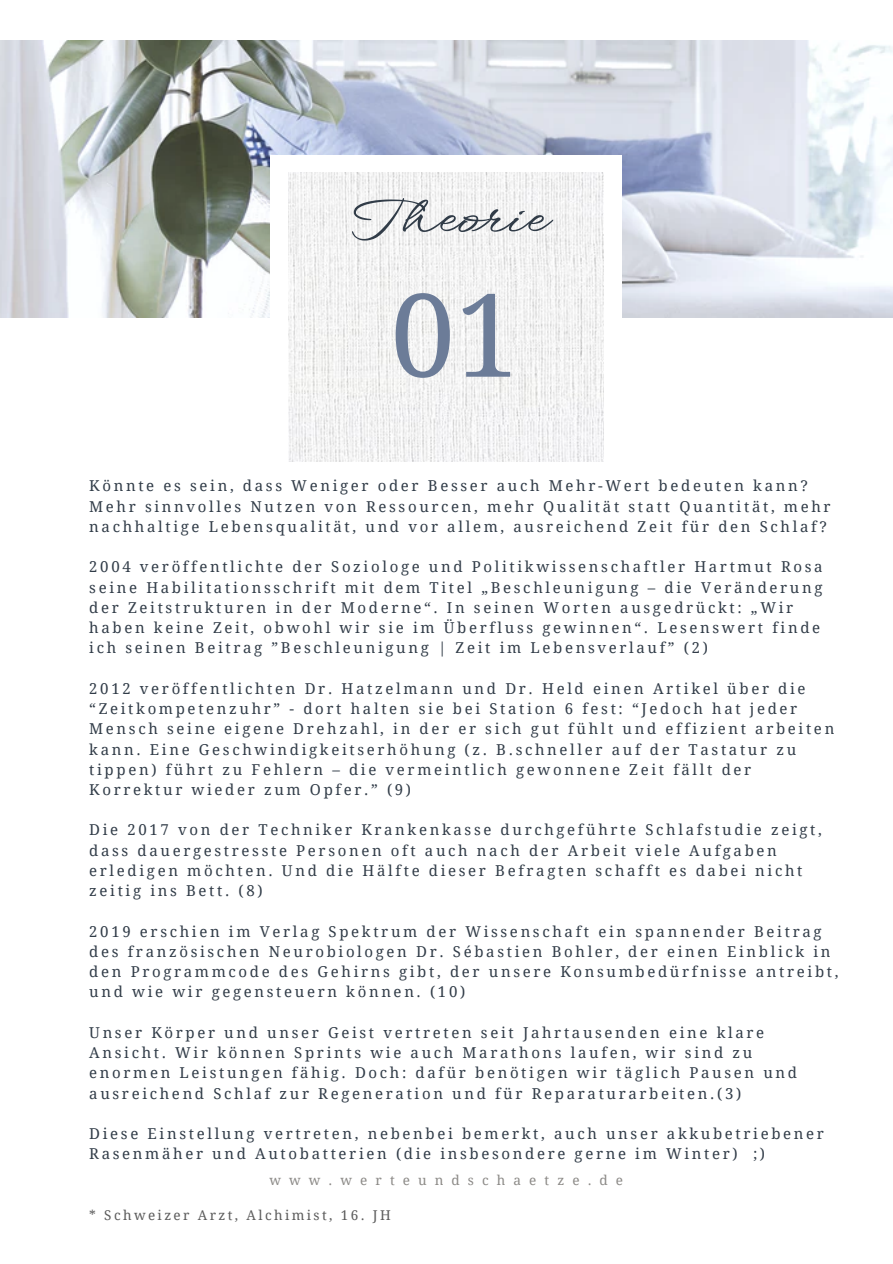
<style>
.page{position:relative;width:893px;height:1264px;background:#fff}
.page>*{position:absolute;margin:0;border:0;box-sizing:border-box;transform-origin:0 0}
.t1{font:115.35px "Droid Serif";color:#6c7c98}
.t2{font:500 55.5px "Wind Song";color:#313c48}
.t3{font:15px/20.2px "Droid Serif";letter-spacing:.175em;color:#313c48}
.t4{font:13.5px "Droid Serif";letter-spacing:.175em;color:#5b5b5b}
.t5{font:13.5px "Droid Serif";letter-spacing:.6em;color:#8b8986}
</style>
<div class="page">
<img style="left:0;top:40px;width:892px;height:277px">
<div style="left:270px;top:155px;width:352px;height:324px;background:#fff"></div>
<img style="left:289px;top:173px;width:314px;height:289px">
<p class="t2" style="left:353px;top:179px;width:188px">Theorie</p>
<p class="t1" style="left:390px;top:269px;width:131px">01</p>
<p class="t3" style="left:89px;top:476px;width:720px">Könnte es sein, dass Weniger oder Besser auch Mehr-Wert bedeuten kann?</p>
<p class="t3" style="left:89px;top:496px;width:742px">Mehr sinnvolles Nutzen von Ressourcen, mehr Qualität statt Quantität, mehr nachhaltige Lebensqualität, und vor allem, ausreichend Zeit für den Schlaf?</p>
<p class="t3" style="left:89px;top:557px;width:735px">2004 veröffentlichte der Soziologe und Politikwissenschaftler Hartmut Rosa seine Habilitationsschrift mit dem Titel „Beschleunigung – die Veränderung der Zeitstrukturen in der Moderne“. In seinen Worten ausgedrückt: „Wir haben keine Zeit, obwohl wir sie im Überfluss gewinnen“. Lesenswert finde ich seinen Beitrag ”Beschleunigung | Zeit im Lebensverlauf” (2)</p>
<p class="t3" style="left:89px;top:678px;width:746px">2012 veröffentlichten Dr. Hatzelmann und Dr. Held einen Artikel über die “Zeitkompetenzuhr” - dort halten sie bei Station 6 fest: “Jedoch hat jeder Mensch seine eigene Drehzahl, in der er sich gut fühlt und effizient arbeiten kann. Eine Geschwindigkeitserhöhung (z. B.schneller auf der Tastatur zu tippen) führt zu Fehlern – die vermeintlich gewonnene Zeit fällt der Korrektur wieder zum Opfer.” (9)</p>
<p class="t3" style="left:89px;top:820px;width:734px">Die 2017 von der Techniker Krankenkasse durchgeführte Schlafstudie zeigt, dass dauergestresste Personen oft auch nach der Arbeit viele Aufgaben erledigen möchten. Und die Hälfte dieser Befragten schafft es dabei nicht zeitig ins Bett. (8)</p>
<p class="t3" style="left:89px;top:921px;width:750px">2019 erschien im Verlag Spektrum der Wissenschaft ein spannender Beitrag des französischen Neurobiologen Dr. Sébastien Bohler, der einen Einblick in den Programmcode des Gehirns gibt, der unsere Konsumbedürfnisse antreibt,</p>
<p class="t3" style="left:89px;top:982px;width:377px">und wie wir gegensteuern können. (10)</p>
<p class="t3" style="left:89px;top:1022px;width:709px">Unser Körper und unser Geist vertreten seit Jahrtausenden eine klare Ansicht. Wir können Sprints wie auch Marathons laufen, wir sind zu enormen Leistungen fähig. Doch: dafür benötigen wir täglich Pausen und ausreichend Schlaf zur Regeneration und für Reparaturarbeiten.(3)</p>
<p class="t3" style="left:89px;top:1123px;width:736px">Diese Einstellung vertreten, nebenbei bemerkt, auch unser akkubetriebener<br>Rasenmäher und Autobatterien (die insbesondere gerne im Winter) ;)</p>
<p class="t5" style="left:269px;top:1172px;width:355px">www.werteundschaetze.de</p>
<p class="t4" style="left:89px;top:1207px;width:303px">* Schweizer Arzt, Alchimist, 16. JH</p>
</div>
